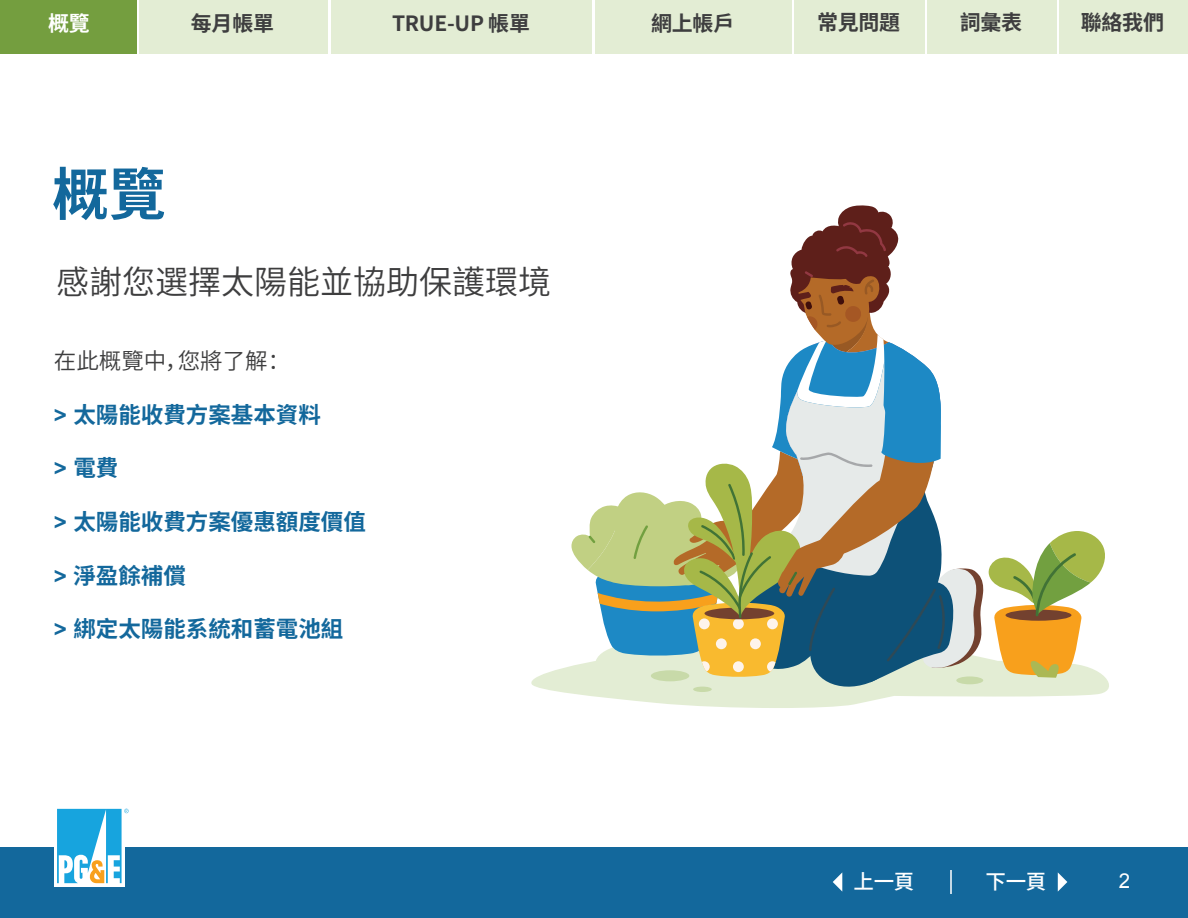
<style>
.page{position:relative;width:1188px;height:918px;background:#fff}
.page>*{position:absolute;margin:0;border:0;box-sizing:border-box;transform-origin:0 0}
.t1{font:700 57px "Source Han Sans CN";color:#13689c}
.t2{font:33px "Source Han Sans CN";color:#3e3e3f}
.t3{font:700 22.5px "Source Han Sans CN";color:#13689c}
.t4{font:22.5px "Source Han Sans CN";color:#3e3e3f}
.t5{font:700 21px "Source Han Sans CN";letter-spacing:-.01em;color:#3e3e3f}
.t6{font:700 21px "Source Han Sans CN";color:#fff}
.t7{font:500 20.55px "Source Han Sans CN";letter-spacing:-.02em;color:#fff}
.t8{font:20.55px "Arial";color:#fff}
.s1{font-family:"Arial"}
</style>
<div class="page">
<div style="left:0;top:848px;width:1188px;height:70px;background:#13689c"></div>
<svg style="left:54px;top:808px;width:71px;height:78px"></svg>
<svg style="left:57px;top:809px;width:72px;height:74px;background:#6cc0df"></svg>
<svg style="left:833px;top:873px;width:9px;height:18px"></svg>
<svg style="left:1058px;top:872px;width:9px;height:20px"></svg>
<hr style="left:950px;top:870px;width:2px;height:24px;background:#fff">
<svg style="left:531px;top:205px;width:578px;height:503px"></svg>
<div style="left:1059px;top:0;width:129px;height:54px;background:#e3edd4"></div>
<div style="left:927px;top:0;width:129px;height:54px;background:#e3edd4"></div>
<div style="left:794px;top:0;width:130px;height:54px;background:#e3edd4"></div>
<div style="left:595px;top:0;width:196px;height:54px;background:#e3edd4"></div>
<div style="left:331px;top:0;width:261px;height:54px;background:#e3edd4"></div>
<div style="left:139px;top:0;width:189px;height:54px;background:#e3edd4"></div>
<div style="left:0;top:0;width:136px;height:54px;background:#749e3f"></div>
<p class="t6" style="left:48px;top:12px;width:43px">概覽</p>
<p class="t5" style="left:191px;top:12px;width:85px">每月帳單</p>
<p class="t5" style="left:392px;top:12px;width:140px">TRUE-UP 帳單</p>
<p class="t5" style="left:651px;top:11px;width:85px">網上帳戶</p>
<p class="t5" style="left:817px;top:11px;width:85px">常見問題</p>
<p class="t5" style="left:960px;top:11px;width:64px">詞彙表</p>
<p class="t5" style="left:1081px;top:11px;width:85px">聯絡我們</p>
<h1 class="t1" style="left:52px;top:162px;width:115px">概覽</h1>
<h2 class="t2" style="left:56px;top:263px;width:497px">感謝您選擇太陽能並協助保護環境</h2>
<p class="t4" style="left:54px;top:348px;width:238px">在此概覽中，您將了解：</p>
<p class="t3" style="left:54px;top:402px;width:268px"><span class="s1">&gt;</span> 太陽能收費方案基本資料</p>
<p class="t3" style="left:54px;top:455px;width:66px"><span class="s1">&gt;</span> 電費</p>
<p class="t3" style="left:54px;top:509px;width:313px"><span class="s1">&gt;</span> 太陽能收費方案優惠額度價值</p>
<p class="t3" style="left:54px;top:563px;width:133px"><span class="s1">&gt;</span> 淨盈餘補償</p>
<p class="t3" style="left:54px;top:617px;width:291px"><span class="s1">&gt;</span> 綁定太陽能系統和蓄電池組</p>
<p class="t7" style="left:854px;top:870px;width:62px">上一頁</p>
<p class="t7" style="left:986px;top:870px;width:62px">下一頁</p>
<p class="t8" style="left:1119px;top:867px;width:13px">2</p>
</div>
